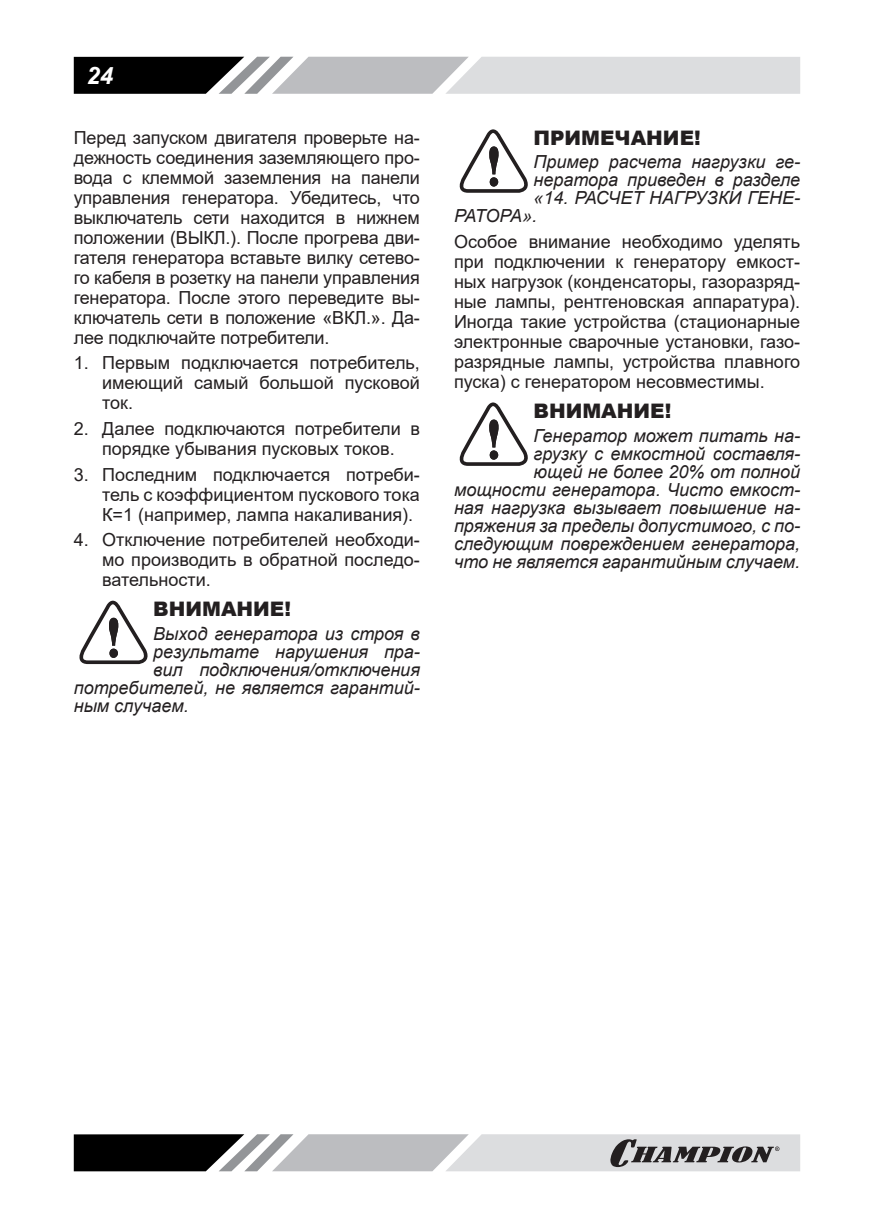
<style>
.page{position:relative;width:874px;height:1225px;background:#fff}
.page>*{position:absolute;margin:0;border:0;box-sizing:border-box;transform-origin:0 0}
.t1{font:italic 700 24px "Arial";color:#fff}
.ВНИМАНИЕ{font:900 20px "Arial";color:#231f20}
.Текст_основной{font:18px/20px "Arial";letter-spacing:-.01em;color:#231f20;text-align:justify}
.ВНИМАНИЕ_ТЕКСТ{font:italic 18px/18px "Arial";color:#231f20;text-align:right}
.Текст_список{font:18px/20px "Arial";color:#231f20;text-align:justify}
</style>
<div class="page">
<svg style="left:74px;top:57px;width:725px;height:37px;background:#a7a8a9"></svg>
<svg style="left:74px;top:1134px;width:725px;height:37px;background:#9c9c9e"></svg>
<svg style="left:79px;top:600px;width:69px;height:64px"></svg>
<svg style="left:459px;top:129px;width:69px;height:64px"></svg>
<svg style="left:459px;top:402px;width:69px;height:64px"></svg>
<h1 class="t1" style="left:87px;top:59px;width:28px">24</h1>
<p class="Текст_основной" style="left:74px;top:127px;width:347px">Перед запуском двигателя проверьте на&shy;дежность соединения заземляющего про&shy;вода с клеммой заземления на панели управления генератора. Убедитесь, что выключатель сети находится в нижнем положении (ВЫКЛ.). После прогрева дви&shy;гателя генератора вставьте вилку сетево&shy;го кабеля в розетку на панели управления генератора. После этого переведите вы&shy;ключатель сети в положение «ВКЛ.». Да&shy;лее подключайте потребители.</p>
<p class="Текст_список" style="left:102px;top:353px;width:319px;text-indent:-28px">1. Первым подключается потребитель, имеющий самый большой пусковой ток.</p>
<p class="Текст_список" style="left:74px;top:418px;width:347px;text-align:center">2. Далее подключаются потребители в порядке убывания пусковых токов.</p>
<p class="Текст_список" style="left:102px;top:464px;width:319px;text-indent:-28px">3. Последним подключается потреби&shy;тель с коэффициентом пускового тока К=1 (например, лампа накаливания).</p>
<p class="Текст_список" style="left:102px;top:530px;width:319px;text-indent:-28px">4. Отключение потребителей необходи&shy;мо производить в обратной последо&shy;вательности.</p>
<p class="ВНИМАНИЕ" style="left:153px;top:594px;width:139px">ВНИМАНИЕ!</p>
<p class="ВНИМАНИЕ_ТЕКСТ" style="left:153px;top:624px;width:268px">Выход генератора из строя в</p>
<p class="ВНИМАНИЕ_ТЕКСТ" style="left:153px;top:642px;width:268px">результате нарушения пра-</p>
<p class="ВНИМАНИЕ_ТЕКСТ" style="left:153px;top:660px;width:268px">вил подключения/отключения</p>
<p class="ВНИМАНИЕ_ТЕКСТ" style="left:74px;top:678px;width:347px">потребителей, не является гарантий-</p>
<p class="ВНИМАНИЕ_ТЕКСТ" style="left:74px;top:696px;width:116px">ным случаем.</p>
<p class="ВНИМАНИЕ" style="left:533px;top:123px;width:169px">ПРИМЕЧАНИЕ!</p>
<p class="ВНИМАНИЕ_ТЕКСТ" style="left:533px;top:153px;width:268px">Пример расчета нагрузки ге-</p>
<p class="ВНИМАНИЕ_ТЕКСТ" style="left:533px;top:171px;width:268px">нератора приведен в разделе</p>
<p class="ВНИМАНИЕ_ТЕКСТ" style="left:533px;top:189px;width:268px">«14. РАСЧЕТ НАГРУЗКИ ГЕНЕ-</p>
<p class="ВНИМАНИЕ_ТЕКСТ" style="left:454px;top:207px;width:85px">РАТОРА».</p>
<p class="Текст_основной" style="left:454px;top:232px;width:347px">Особое внимание необходимо уделять при подключении к генератору емкост&shy;ных нагрузок (конденсаторы, газоразряд&shy;ные лампы, рентгеновская аппаратура).<br>Иногда такие устройства (стационарные электронные сварочные установки, газо&shy;разрядные лампы, устройства плавного пуска) с генератором несовместимы.</p>
<p class="ВНИМАНИЕ" style="left:533px;top:396px;width:139px">ВНИМАНИЕ!</p>
<p class="ВНИМАНИЕ_ТЕКСТ" style="left:454px;top:426px;width:347px">Генератор может питать на-<br>грузку с емкостной составля-<br>ющей не более 20% от полной мощности генератора. Чисто емкост&shy;ная нагрузка вызывает повышение на&shy;пряжения за пределы допустимого, с по&shy;следующим повреждением генератора, что не является гарантийным случаем.</p>
</div>
